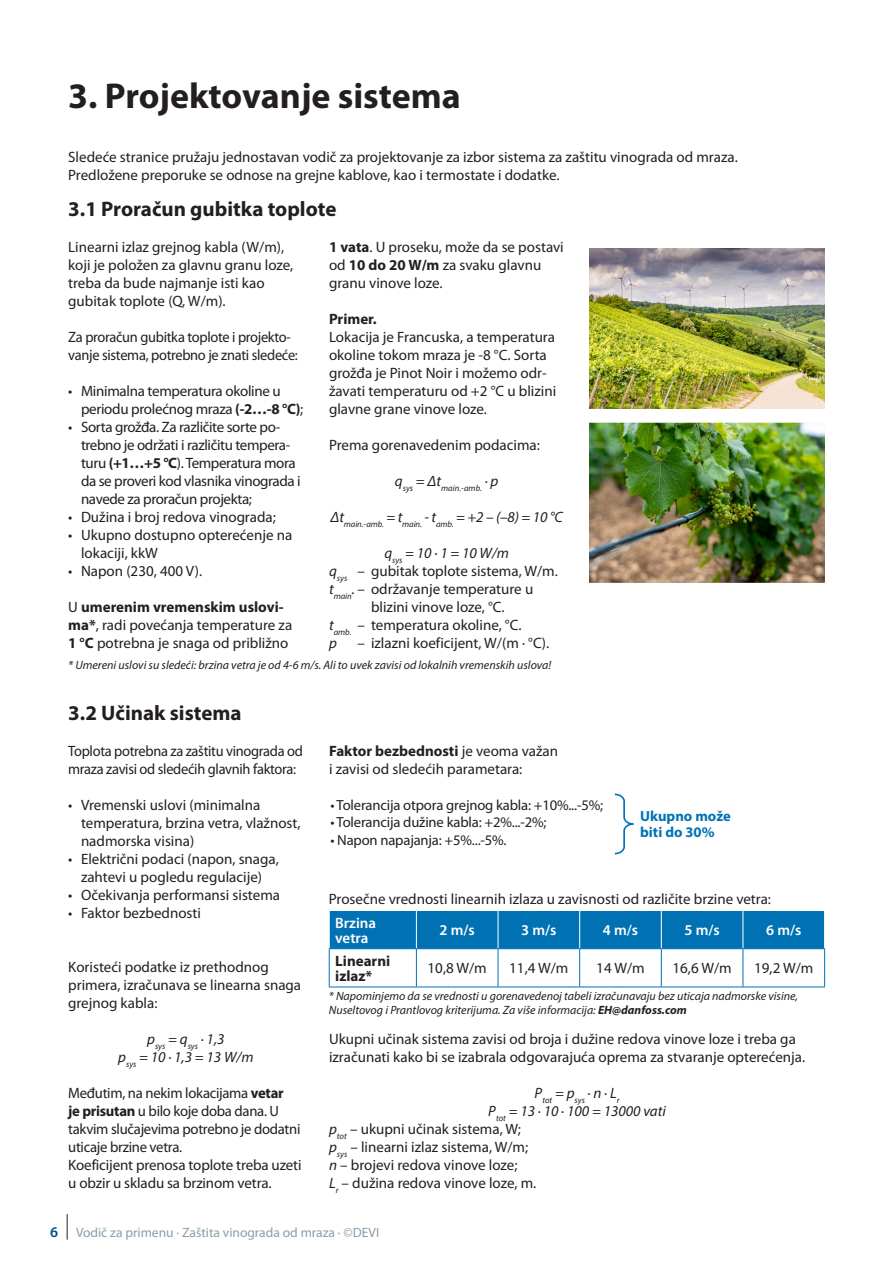
<style>
.page{position:relative;width:893px;height:1263px;background:#fff}
.page>*{position:absolute;margin:0;border:0;box-sizing:border-box;transform-origin:0 0}
.DEVI_Chapter{font:700 36px "Myriad Pro";color:#231f20}
.DEVI_SubChapter{font:700 21px "Myriad Pro";color:#231f20}
.Copy{font:15px/18px "Myriad Pro";color:#231f20}
.Copy-2{font:15px/18px "Myriad Pro";letter-spacing:-.02em;color:#231f20}
.Copy-3{font:15px/18px "Myriad Pro";letter-spacing:-.025em;color:#231f20}
.Copy-4{font:15px/18px "Myriad Pro";letter-spacing:-.02em;color:#231f20;scale:.96 1}
.Copy-5{font:italic 15px "Myriad Pro";color:#231f20}
.Headline{font:15px "Myriad Pro";color:#231f20}
.Headline-2{font:600 15px "Myriad Pro";color:#fff}
.Headline-3{font:700 15px/15px "Myriad Pro";color:#231f20}
.Copy-6{font:700 15px "Myriad Pro";color:#231f20}
.Copy-7{font:600 15px "Myriad Pro";letter-spacing:-.005em;color:#fff}
.t1{font:14.7px "Myriad Pro";letter-spacing:-.01em;color:#231f20}
.t2{font:700 14.7px/16.2px "Myriad Pro";color:#0072b4}
.t3{font:13.5px "Myriad Pro";color:#8a9eaa}
.Copy-8{font:italic 12px/14.4px "Myriad Pro";color:#231f20}
.Copy-9{font:italic 8.7px "Myriad Pro";color:#231f20}
.s1{font-weight:700}
.s2{font-style:italic}
.s3{font-weight:600;font-size:15px;color:#005285}
</style>
<div class="page">
<img style="left:590px;top:249px;width:235px;height:159px">
<img style="left:590px;top:423px;width:235px;height:159px">
<svg style="left:614px;top:794px;width:20px;height:60px"></svg>
<div style="left:330px;top:911px;width:494px;height:37px;background:#0072b4"></div>
<hr style="left:329px;top:949px;width:1px;height:37px;background:#0072b4">
<hr style="left:416px;top:949px;width:1px;height:37px;background:#0072b4">
<hr style="left:498px;top:949px;width:1px;height:37px;background:#0072b4">
<hr style="left:579px;top:949px;width:1px;height:37px;background:#0072b4">
<hr style="left:661px;top:949px;width:1px;height:37px;background:#0072b4">
<hr style="left:743px;top:949px;width:1px;height:37px;background:#0072b4">
<hr style="left:824px;top:949px;width:1px;height:37px;background:#0072b4">
<hr style="left:329px;top:986px;width:87px;height:1px;background:#0072b4">
<hr style="left:416px;top:986px;width:82px;height:1px;background:#0072b4">
<hr style="left:498px;top:986px;width:82px;height:1px;background:#0072b4">
<hr style="left:580px;top:986px;width:81px;height:1px;background:#0072b4">
<hr style="left:661px;top:986px;width:82px;height:1px;background:#0072b4">
<hr style="left:743px;top:986px;width:82px;height:1px;background:#0072b4">
<hr style="left:416px;top:911px;width:1px;height:37px;background:#fff">
<hr style="left:498px;top:911px;width:1px;height:37px;background:#fff">
<hr style="left:579px;top:911px;width:1px;height:37px;background:#fff">
<hr style="left:661px;top:911px;width:1px;height:37px;background:#fff">
<hr style="left:743px;top:911px;width:1px;height:37px;background:#fff">
<hr style="left:329px;top:948px;width:87px;height:1px;background:#0072b4">
<hr style="left:416px;top:948px;width:82px;height:1px;background:#0072b4">
<hr style="left:498px;top:948px;width:82px;height:1px;background:#0072b4">
<hr style="left:580px;top:948px;width:81px;height:1px;background:#0072b4">
<hr style="left:661px;top:948px;width:82px;height:1px;background:#0072b4">
<hr style="left:743px;top:948px;width:82px;height:1px;background:#0072b4">
<svg style="left:67px;top:1214px;width:1px;height:25px"></svg>
<p class="DEVI_Chapter" style="left:68px;top:76px;width:394px">3. Projektovanje sistema</p>
<p class="Copy" style="left:68px;top:148px;width:671px">Sledeće stranice pružaju jednostavan vodič za projektovanje za izbor sistema za zaštitu vinograda od mraza.</p>
<p class="Copy" style="left:68px;top:166px;width:493px">Predložene preporuke se odnose na grejne kablove, kao i termostate i dodatke.</p>
<p class="DEVI_SubChapter" style="left:68px;top:197px;width:270px">3.1 Proračun gubitka toplote</p>
<p class="Copy" style="left:68px;top:238px;width:227px">Linearni izlaz grejnog kabla (W/m), koji je položen za glavnu granu loze, treba da bude najmanje isti kao gubitak toplote (Q, W/m).</p>
<p class="Copy-4" style="left:68px;top:328px;width:241px">Za proračun gubitka toplote i projekto&shy;vanje sistema, potrebno je znati sledeće:</p>
<p class="Copy-2" style="left:81px;top:382px;width:224px;text-indent:-13px">• Minimalna temperatura okoline u periodu prolećnog mraza <span class="s1">(-2…-8 °С)</span>;</p>
<p class="Copy-3" style="left:81px;top:418px;width:221px;text-indent:-13px">• Sorta grožđa. Za različite sorte po&shy;trebno je održati i različitu tempera&shy;turu <span class="s1">(+1…+5 °С</span>). Temperatura mora da se proveri kod vlasnika vinograda i navede za proračun projekta;</p>
<p class="Copy" style="left:68px;top:508px;width:209px">• Dužina i broj redova vinograda;</p>
<p class="Copy" style="left:81px;top:526px;width:213px;text-indent:-13px">• Ukupno dostupno opterećenje na lokaciji, kkW</p>
<p class="Copy" style="left:68px;top:562px;width:136px">• Napon (230, 400 V).</p>
<p class="Copy" style="left:68px;top:598px;width:225px">U <span class="s1">umerenim vremenskim uslovi&shy;ma*</span>, radi povećanja temperature za<br><span class="s1">1 °С</span> potrebna je snaga od približno</p>
<p class="Copy" style="left:329px;top:238px;width:236px"><span class="s1">1 vata</span>. U proseku, može da se postavi od <span class="s1">10 do 20 W/m</span> za svaku glavnu granu vinove loze.</p>
<p class="Copy-6" style="left:329px;top:311px;width:49px">Primer.</p>
<p class="Copy" style="left:329px;top:328px;width:229px">Lokacija je Francuska, a temperatura okoline tokom mraza je -8 °С. Sorta grožđa je Pinot Noir i možemo odr&shy;žavati temperaturu od +2 °С u blizini glavne grane vinove loze.</p>
<p class="Copy" style="left:329px;top:436px;width:212px">Prema gorenavedenim podacima:</p>
<p class="Copy-9" style="left:395px;top:483px;width:105px"><sup>q</sup>sys <sup>=</sup> <sup>Δt</sup>main.-amb. <sup>·</sup> <sup>p</sup></p>
<p class="Copy-5" style="left:331px;top:508px;width:234px">Δt<sub>main.-amb.</sub> = t<sub>main.</sub> - t<sub>amb.</sub> = +2 – (–8) = 10 °С</p>
<p class="Copy-5" style="left:384px;top:544px;width:126px">q<sub>sys</sub> = 10 · 1 = 10 W/m</p>
<p class="Copy" style="left:329px;top:562px;width:230px"><span class="s2">q</span><sub>sys</sub> – gubitak toplote sistema, W/m.</p>
<p class="Copy" style="left:371px;top:580px;width:164px;text-indent:-42px"><span class="s2">t</span><sub>main</sub><span class="s2">.</span> – održavanje temperature u blizini vinove loze, °С.</p>
<p class="Copy" style="left:329px;top:616px;width:194px"><span class="s2">t</span><sub>amb.</sub> – temperatura okoline, °С.</p>
<p class="Copy-5" style="left:329px;top:634px;width:9px">p</p>
<p class="Copy" style="left:358px;top:634px;width:193px">– izlazni koeficijent, W/(m · °С).</p>
<p class="Copy-8" style="left:68px;top:658px;width:484px">* Umereni uslovi su sledeći: brzina vetra je od 4-6 m/s. Ali to uvek zavisi od lokalnih vremenskih uslova!</p>
<p class="DEVI_SubChapter" style="left:68px;top:701px;width:175px">3.2 Učinak sistema</p>
<p class="Copy-4" style="left:68px;top:742px;width:246px">Toplota potrebna za zaštitu vinograda od mraza zavisi od sledećih glavnih faktora:</p>
<p class="Copy" style="left:81px;top:796px;width:221px;text-indent:-13px">• Vremenski uslovi (minimalna temperatura, brzina vetra, vlažnost, nadmorska visina)</p>
<p class="Copy" style="left:68px;top:850px;width:212px;text-align:center">• Električni podaci (napon, snaga, zahtevi u pogledu regulacije)</p>
<p class="Copy" style="left:68px;top:886px;width:213px">• Očekivanja performansi sistema</p>
<p class="Copy" style="left:68px;top:904px;width:134px">• Faktor bezbednosti</p>
<p class="Copy" style="left:68px;top:958px;width:234px">Koristeći podatke iz prethodnog primera, izračunava se linearna snaga grejnog kabla:</p>
<p class="Copy-5" style="left:147px;top:1030px;width:79px">p<sub>sys</sub> = q<sub>sys</sub> · 1,3</p>
<p class="Copy-5" style="left:118px;top:1048px;width:137px">p<sub>sys</sub> = 10 · 1,3 = 13 W/m</p>
<p class="Copy-2" style="left:68px;top:1084px;width:234px">Međutim, na nekim lokacijama <span class="s1">vetar<br>je prisutan</span> u bilo koje doba dana. U takvim slučajevima potrebno je dodatni uticaje brzine vetra.</p>
<p class="Copy" style="left:68px;top:1156px;width:235px">Koeficijent prenosa toplote treba uzeti u obzir u skladu sa brzinom vetra.</p>
<p class="Copy" style="left:329px;top:742px;width:231px"><span class="s1">Faktor bezbednosti</span> je veoma važan i zavisi od sledećih parametara:</p>
<p class="t1" style="left:330px;top:796px;width:274px">• Tolerancija otpora grejnog kabla: +10%...-5%;</p>
<p class="t1" style="left:330px;top:813px;width:218px">• Tolerancija dužine kabla: +2%...-2%;</p>
<p class="t1" style="left:330px;top:831px;width:178px">• Napon napajanja: +5%...-5%.</p>
<p class="t2" style="left:640px;top:807px;width:92px">Ukupno može biti do 30%</p>
<p class="Copy" style="left:329px;top:890px;width:444px">Prosečne vrednosti linearnih izlaza u zavisnosti od različite brzine vetra:</p>
<p class="Headline-2" style="left:335px;top:914px;width:42px">Brzina</p>
<p class="Copy-7" style="left:335px;top:929px;width:35px">vetra</p>
<p class="Headline-2" style="left:440px;top:922px;width:37px">2 m/s</p>
<p class="Headline-2" style="left:521px;top:922px;width:37px">3 m/s</p>
<p class="Headline-2" style="left:603px;top:922px;width:37px">4 m/s</p>
<p class="Headline-2" style="left:685px;top:922px;width:37px">5 m/s</p>
<p class="Headline-2" style="left:766px;top:922px;width:37px">6 m/s</p>
<p class="Headline-3" style="left:335px;top:954px;width:57px">Linearni izlaz*</p>
<p class="Headline" style="left:428px;top:960px;width:61px">10,8 W/m</p>
<p class="Headline" style="left:509px;top:960px;width:61px">11,4 W/m</p>
<p class="Headline" style="left:596px;top:960px;width:50px">14 W/m</p>
<p class="Headline" style="left:673px;top:960px;width:61px">16,6 W/m</p>
<p class="Headline" style="left:754px;top:960px;width:61px">19,2 W/m</p>
<p class="Copy-8" style="left:329px;top:988px;width:471px">* Napominjemo da se vrednosti u gorenavedenoj tabeli izračunavaju bez uticaja nadmorske visine,<br>Nuseltovog i Prantlovog kriterijuma. Za više informacija: <span class="s1">EH@danfoss.com</span></p>
<p class="Copy" style="left:329px;top:1030px;width:478px">Ukupni učinak sistema zavisi od broja i dužine redova vinove loze i treba ga izračunati kako bi se izabrala odgovarajuća oprema za stvaranje opterećenja.</p>
<p class="Copy-5" style="left:535px;top:1084px;width:86px">P<sub>tot</sub> = p<sub>sys</sub> · n · L<sub>r</sub></p>
<p class="Copy-5" style="left:488px;top:1102px;width:179px">P<sub>tot</sub> = 13 · 10 · 100 = 13000 vati</p>
<p class="Copy" style="left:329px;top:1120px;width:193px"><span class="s2">p</span><sub>tot</sub> – ukupni učinak sistema, W;</p>
<p class="Copy" style="left:329px;top:1138px;width:201px"><span class="s2">p</span><sub>sys</sub> – linearni izlaz sistema, W/m;</p>
<p class="Copy" style="left:329px;top:1156px;width:190px"><span class="s2">n</span> – brojevi redova vinove loze;</p>
<p class="Copy" style="left:329px;top:1174px;width:209px"><span class="s2">L</span><sub>r</sub> – dužina redova vinove loze, m.</p>
<p class="t3" style="left:50px;top:1225px;width:331px"><span class="s3">6</span> Vodič za primenu · Zaštita vinograda od mraza · ©DEVI</p>
</div>
